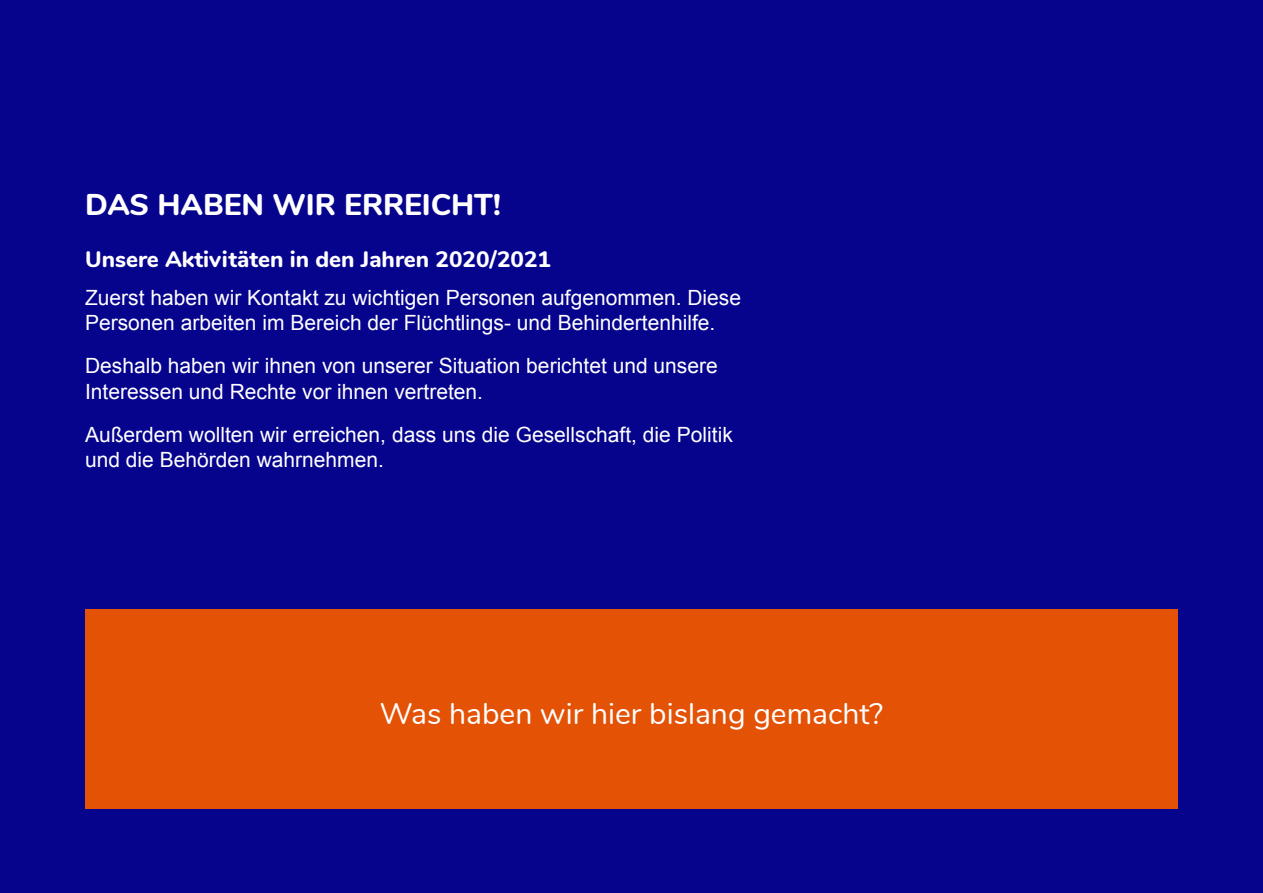
<style>
.page{position:relative;width:1263px;height:893px;background:#06038d}
.page>*{position:absolute;margin:0;border:0;box-sizing:border-box;transform-origin:0 0}
.t1{font:30px "Nunito";color:#fff}
.t2{font:800 30px "Nunito";color:#fff}
.t3{font:800 22.5px "Nunito";color:#fff}
.t4{font:21px/25.2px "Arial";color:#fff}
</style>
<div class="page">
<div style="left:85px;top:609px;width:1093px;height:200px;background:#e35205"></div>
<h2 class="t2" style="left:85px;top:182px;width:417px">DAS HABEN WIR ERREICHT!</h2>
<h3 class="t3" style="left:85px;top:243px;width:467px">Unsere Aktivitäten in den Jahren 2020/2021</h3>
<p class="t4" style="left:85px;top:285px;width:657px">Zuerst haben wir Kontakt zu wichtigen Personen aufgenommen. Diese<br>Personen arbeiten im Bereich der Flüchtlings- und Behindertenhilfe.</p>
<p class="t4" style="left:85px;top:354px;width:634px">Deshalb haben wir ihnen von unserer Situation berichtet und unsere<br>Interessen und Rechte vor ihnen vertreten.</p>
<p class="t4" style="left:85px;top:422px;width:649px">Außerdem wollten wir erreichen, dass uns die Gesellschaft, die Politik und die Behörden wahrnehmen.</p>
<p class="t1" style="left:380px;top:692px;width:505px">Was haben wir hier bislang gemacht?</p>
</div>
